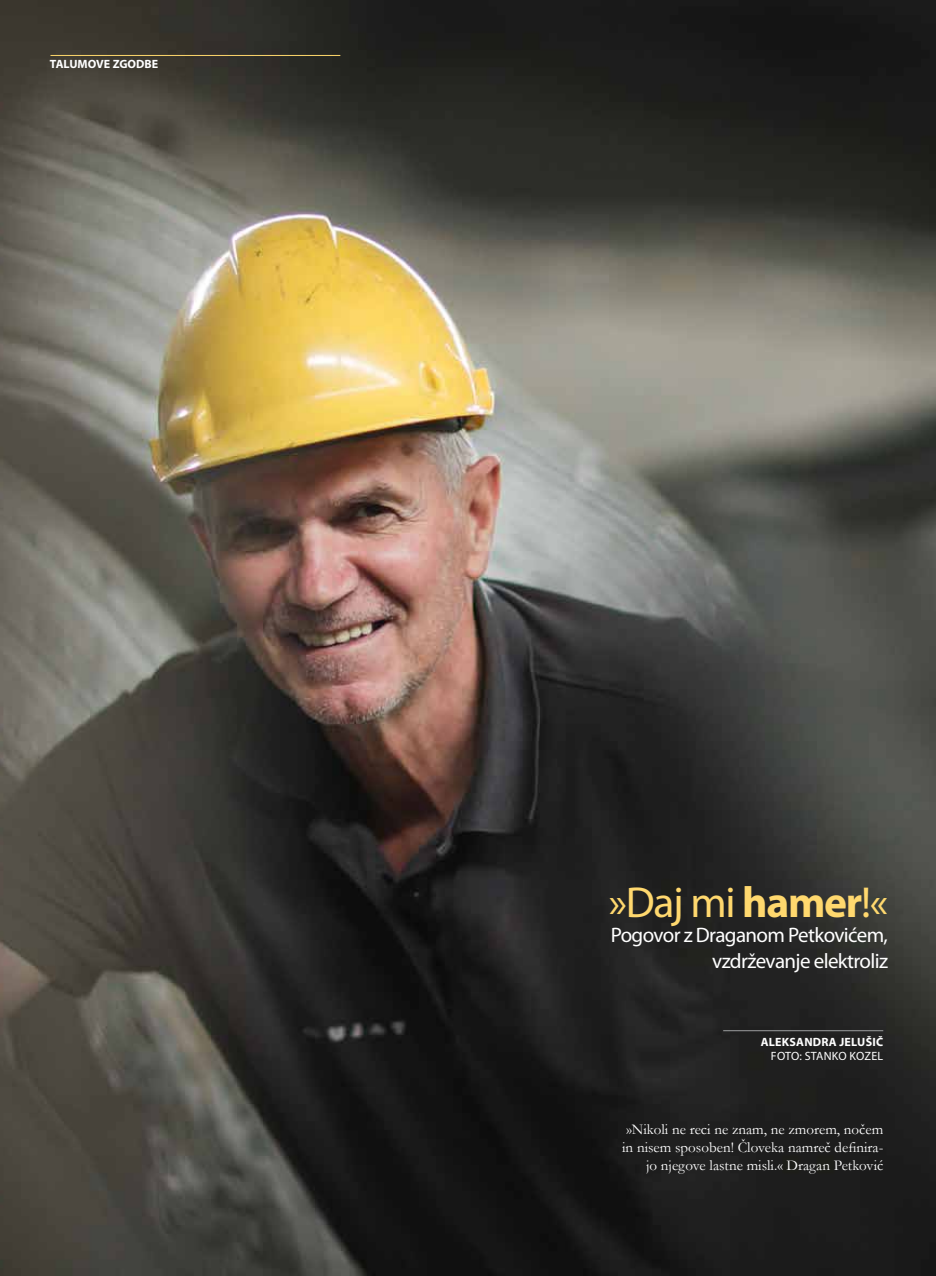
<style>
.page{position:relative;width:936px;height:1276px;background:#fff}
.page>*{position:absolute;margin:0;border:0;box-sizing:border-box;transform-origin:0 0}
.t1{font:43.5px "Myriad Pro";color:#ffd86e}
.t2{font:21px/25.2px "Myriad Pro";letter-spacing:-.03em;color:#fff;text-align:right}
.t3{font:15px/18px "Garamond";color:#fff;text-align:right}
.t4{font:700 12px "Myriad Pro";letter-spacing:.02em;color:#fff}
.t5{font:12px "Myriad Pro";letter-spacing:.02em;color:#fff}
.t6{font:700 12px "Myriad Pro";color:#fff}
.s1{font-weight:700}
</style>
<div class="page">
<img style="left:0;top:0;width:935px;height:1276px">
<hr style="left:723px;top:1030px;width:160px;height:1px;background:#9c9e9f">
<hr style="left:50px;top:55px;width:290px;height:1px;background:#ffd86c">
<p class="t6" style="left:50px;top:58px;width:110px">TALUMOVE ZGODBE</p>
<h1 class="t1" style="left:608px;top:879px;width:280px">»Daj mi <span class="s1">hamer</span>!«</h1>
<h2 class="t2" style="left:610px;top:923px;width:279px">Pogovor z Draganom Petkovićem, vzdrževanje elektroliz</h2>
<p class="t4" style="left:760px;top:1035px;width:124px">ALEKSANDRA JELUŠIČ</p>
<p class="t5" style="left:771px;top:1050px;width:114px">FOTO: STANKO KOZEL</p>
<p class="t3" style="left:622px;top:1120px;width:263px">»Nikoli ne reci ne znam, ne zmorem, nočem in nisem sposoben! Človeka namreč definira&shy;jo njegove lastne misli.« Dragan Petković</p>
</div>
